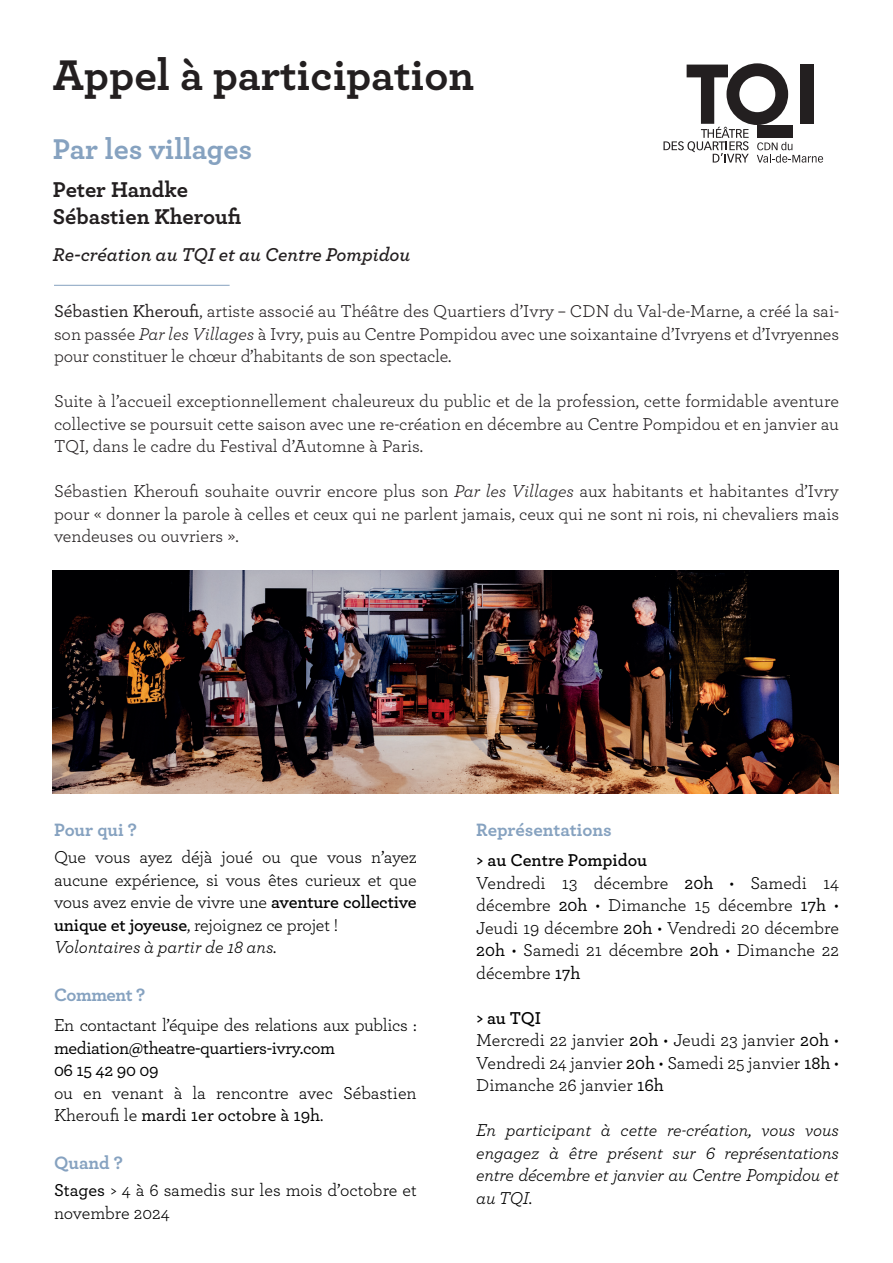
<style>
.page{position:relative;width:893px;height:1263px;background:#fff}
.page>*{position:absolute;margin:0;border:0;box-sizing:border-box;transform-origin:0 0}
.t1{font:700 45px "Archer";color:#231f20}
.t2{font:700 30px "Archer";color:#86a2c0}
.t3{font:700 22.5px/27px "Archer";color:#231f20}
.t4{font:italic 600 19.5px "Archer";color:#231f20}
.t5{font:700 18.75px "Archer";color:#86a2c0}
.t6{font:700 18.75px "Archer";letter-spacing:-.02em;color:#86a2c0}
.t7{font:18px/22.5px "Archer";letter-spacing:-.01em;color:#231f20;text-align:justify}
.t8{font:18px/22.5px "Archer";letter-spacing:-.01em;color:#000}
.t9{font:italic 18px/22.5px "Archer";letter-spacing:-.01em;color:#000;text-align:justify}
.t10{font:500 18px/22.5px "Archer";letter-spacing:-.02em;color:#000}
.s1{font-weight:500}
.s2{font-style:italic}
.s3{font-weight:600}
</style>
<div class="page">
<hr style="left:54px;top:285px;width:176px;height:1px;background:#86a2c0">
<svg style="left:663px;top:63px;width:160px;height:100px"></svg>
<img style="left:53px;top:570px;width:786px;height:223px">
<h1 class="t1" style="left:53px;top:40px;width:423px">Appel à participation</h1>
<h2 class="t2" style="left:53px;top:126px;width:201px">Par les villages</h2>
<p class="t3" style="left:53px;top:174px;width:190px">Peter Handke<br>Sébastien Kheroufi</p>
<p class="t4" style="left:53px;top:240px;width:359px">Re-création au TQI et au Centre Pompidou</p>
<p class="t7" style="left:54px;top:299px;width:786px"><span class="s1">Sébastien Kheroufi</span>, artiste associé au Théâtre des Quartiers d’Ivry – CDN du Val-de-Marne, a créé la sai&shy;son passée <span class="s2">Par les Villages</span> à Ivry, puis au Centre Pompidou avec une soixantaine d’Ivryens et d’Ivryennes pour constituer le chœur d’habitants de son spectacle.</p>
<p class="t7" style="left:54px;top:389px;width:786px">Suite à l’accueil exceptionnellement chaleureux du public et de la profession, cette formidable aventure collective se poursuit cette saison avec une re-création en décembre au Centre Pompidou et en janvier au TQI, dans le cadre du Festival d’Automne à Paris.</p>
<p class="t7" style="left:54px;top:479px;width:786px">Sébastien Kheroufi souhaite ouvrir encore plus son <span class="s2">Par les Villages</span> aux habitants et habitantes d’Ivry pour « donner la parole à celles et ceux qui ne parlent jamais, ceux qui ne sont ni rois, ni chevaliers mais vendeuses ou ouvriers ».</p>
<p class="t5" style="left:54px;top:815px;width:85px">Pour qui ?</p>
<p class="t8" style="left:54px;top:845px;width:364px">Que vous ayez déjà joué ou que vous n’ayez aucune expérience, si vous êtes curieux et que vous avez envie de vivre une <span class="s3">aventure collective unique et joyeuse</span>, rejoignez ce projet !<br><span class="s2">Volontaires à partir de 18 ans.</span></p>
<p class="t6" style="left:54px;top:980px;width:93px">Comment ?</p>
<p class="t8" style="left:54px;top:1013px;width:364px">En contactant l’équipe des relations aux publics :</p>
<p class="t10" style="left:54px;top:1035px;width:283px">mediation@theatre-quartiers-ivry.com<br>06 15 42 90 09</p>
<p class="t8" style="left:54px;top:1080px;width:364px">ou en venant à la rencontre avec Sébastien<br>Kheroufi le <span class="s1">mardi 1er octobre à 19h</span>.</p>
<p class="t5" style="left:54px;top:1148px;width:70px">Quand ?</p>
<p class="t8" style="left:54px;top:1178px;width:364px"><span class="s1">Stages</span> &gt; 4 à 6 samedis sur les mois d’octobre et novembre 2024</p>
<p class="t5" style="left:476px;top:815px;width:137px">Représentations</p>
<p class="t8" style="left:476px;top:848px;width:364px"><span class="s3">&gt; au Centre Pompidou<br></span>Vendredi 13 décembre <span class="s1">20h</span> • Samedi 14 décembre <span class="s1">20h</span> • Dimanche 15 décembre <span class="s1">17h</span> •<br>Jeudi 19 décembre <span class="s1">20h</span> • Vendredi 20 décembre<br><span class="s1">20h</span> • Samedi 21 décembre <span class="s1">20h</span> • Dimanche 22 décembre <span class="s1">17h</span></p>
<p class="t8" style="left:476px;top:1005px;width:364px"><span class="s3">&gt; au TQI<br></span>Mercredi 22 janvier <span class="s1">20h</span> • Jeudi 23 janvier <span class="s1">20h</span> •<br>Vendredi 24 janvier <span class="s1">20h</span> • Samedi 25 janvier <span class="s1">18h</span> •<br>Dimanche 26 janvier <span class="s1">16h</span></p>
<p class="t9" style="left:476px;top:1118px;width:364px">En participant à cette re-création, vous vous engagez à être présent sur 6 représentations entre décembre et janvier au Centre Pompidou et au TQI.</p>
</div>
